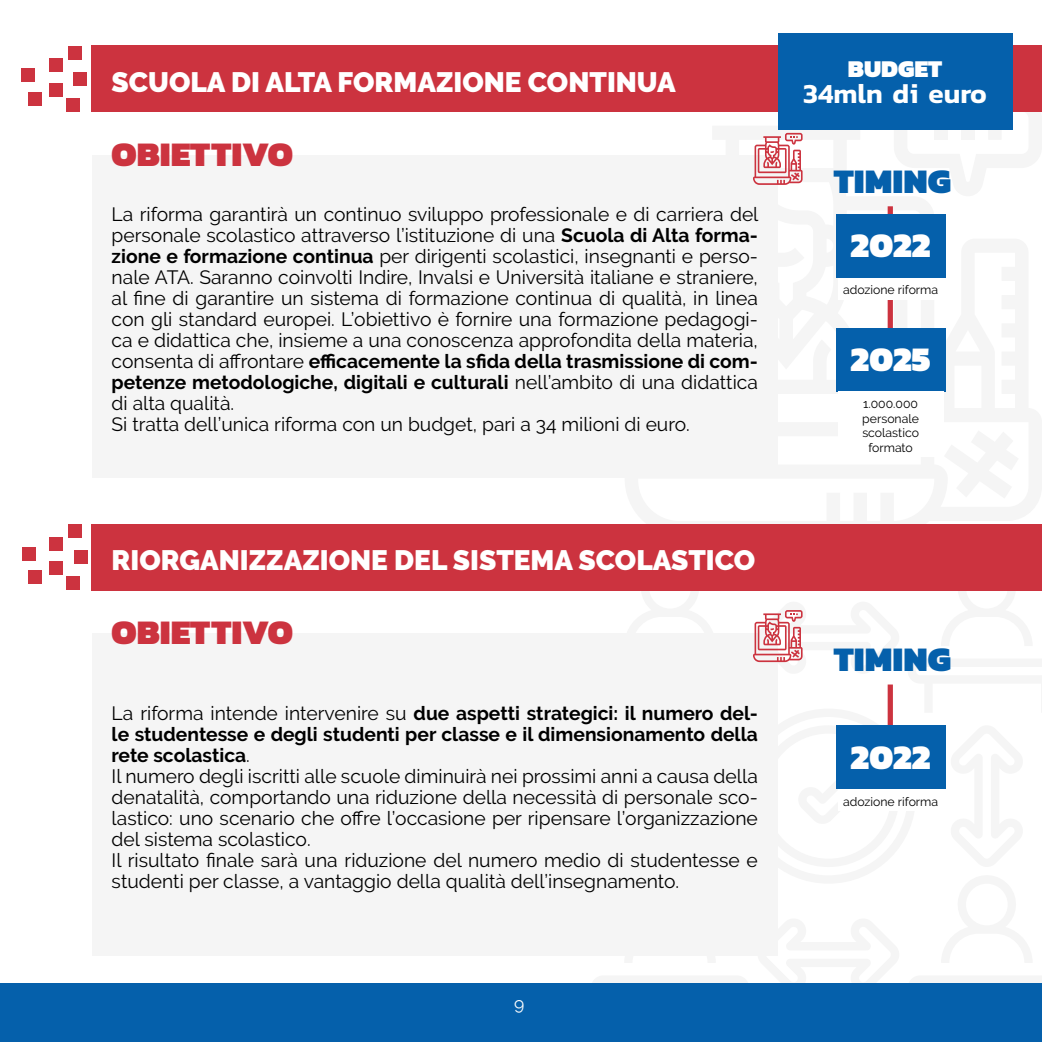
<style>
.page{position:relative;width:1042px;height:1042px;background:#fff}
.page>*{position:absolute;margin:0;border:0;box-sizing:border-box;transform-origin:0 0}
.t1{font:900 35px "Kanit";color:#cc333f}
.t2{font:900 35px "Kanit";color:#0560ab}
.t3{font:900 35px "Kanit";color:#fff}
.t4{font:900 28px "Raleway";color:#fff}
.t5{font:600 28px "Kanit";color:#fff}
.t6{font:900 24.5px "Kanit";color:#fff}
.t7{font:19.25px/21px "Raleway";color:#000}
.t8{font:17.5px "Raleway";color:#fff}
.t9{font:12.25px/14.7px "Raleway";color:#000;text-align:center}
.s1{font-weight:700}
</style>
<div class="page">
<div style="left:887px;top:206px;width:6px;height:231px;background:#cc333f"></div>
<div style="left:92px;top:155px;width:686px;height:323px;background:#f5f5f5"></div>
<div style="left:92px;top:634px;width:686px;height:322px;background:#f5f5f5"></div>
<div style="left:92px;top:46px;width:950px;height:66px;background:#cc333f"></div>
<div style="left:92px;top:524px;width:950px;height:66px;background:#cc333f"></div>
<div style="left:836px;top:214px;width:109px;height:64px;background:#0560ab"></div>
<div style="left:836px;top:328px;width:109px;height:63px;background:#0560ab"></div>
<div style="left:838px;top:278px;width:105px;height:21px;background:#fff"></div>
<div style="left:838px;top:391px;width:105px;height:66px;background:#fff"></div>
<div style="left:778px;top:34px;width:234px;height:96px;background:#0560ab"></div>
<svg style="left:753px;top:133px;width:49px;height:52px"></svg>
<svg style="left:591px;top:590px;width:451px;height:199px"></svg>
<div style="left:66px;top:98px;width:14px;height:14px;background:#cc333f"></div>
<div style="left:73px;top:72px;width:14px;height:14px;background:#cc333f"></div>
<div style="left:68px;top:46px;width:13px;height:14px;background:#cc333f"></div>
<div style="left:49px;top:59px;width:13px;height:13px;background:#cc333f"></div>
<div style="left:28px;top:92px;width:14px;height:14px;background:#cc333f"></div>
<div style="left:21px;top:68px;width:14px;height:14px;background:#cc333f"></div>
<div style="left:49px;top:83px;width:13px;height:14px;background:#cc333f"></div>
<div style="left:66px;top:576px;width:14px;height:14px;background:#cc333f"></div>
<div style="left:74px;top:550px;width:13px;height:14px;background:#cc333f"></div>
<div style="left:68px;top:524px;width:14px;height:14px;background:#cc333f"></div>
<div style="left:49px;top:537px;width:14px;height:13px;background:#cc333f"></div>
<div style="left:29px;top:570px;width:13px;height:14px;background:#cc333f"></div>
<div style="left:22px;top:547px;width:13px;height:13px;background:#cc333f"></div>
<div style="left:49px;top:561px;width:14px;height:14px;background:#cc333f"></div>
<div style="left:0;top:983px;width:1042px;height:59px;background:#0560ab"></div>
<h2 class="t4" style="left:112px;top:66px;width:565px">SCUOLA DI ALTA FORMAZIONE CONTINUA</h2>
<h1 class="t1" style="left:112px;top:125px;width:183px">OBIETTIVO</h1>
<p class="t7" style="left:112px;top:203px;width:648px">La riforma garantirà un continuo sviluppo professionale e di carriera del personale scolastico attraverso l’istituzione di una <span class="s1">Scuola di Alta forma&shy;zione e formazione continua</span> per dirigenti scolastici, insegnanti e perso&shy;nale ATA. Saranno coinvolti Indire, Invalsi e Università italiane e straniere, al fine di garantire un sistema di formazione continua di qualità, in linea con gli standard europei. L’obiettivo è fornire una formazione pedagogi&shy;ca e didattica che, insieme a una conoscenza approfondita della materia, consenta di affrontare <span class="s1">efficacemente la sfida della trasmissione di com&shy;petenze metodologiche, digitali e culturali</span> nell’ambito di una didattica di alta qualità.<br>Si tratta dell’unica riforma con un budget, pari a 34 milioni di euro.</p>
<h2 class="t4" style="left:112px;top:544px;width:645px">RIORGANIZZAZIONE DEL SISTEMA SCOLASTICO</h2>
<h1 class="t1" style="left:112px;top:603px;width:183px">OBIETTIVO</h1>
<p class="t7" style="left:112px;top:702px;width:648px">La riforma intende intervenire su <span class="s1">due aspetti strategici: il numero del&shy;le studentesse e degli studenti per classe e il dimensionamento della rete scolastica</span>.<br>Il numero degli iscritti alle scuole diminuirà nei prossimi anni a causa della denatalità, comportando una riduzione della necessità di personale sco&shy;lastico: uno scenario che offre l’occasione per ripensare l’organizzazione del sistema scolastico.<br>Il risultato finale sarà una riduzione del numero medio di studentesse e studenti per classe, a vantaggio della qualità dell’insegnamento.</p>
<p class="t8" style="left:514px;top:993px;width:12px">9</p>
<p class="t6" style="left:848px;top:48px;width:96px">BUDGET</p>
<h2 class="t5" style="left:803px;top:72px;width:185px">34mln di euro</h2>
<h1 class="t2" style="left:834px;top:152px;width:119px">TIMING</h1>
<h1 class="t3" style="left:850px;top:216px;width:81px">2022</h1>
<p class="t9" style="left:843px;top:283px;width:97px">adozione riforma</p>
<h1 class="t3" style="left:850px;top:330px;width:81px">2025</h1>
<p class="t9" style="left:862px;top:396px;width:58px">1.000.000 personale scolastico formato</p>
<h1 class="t2" style="left:834px;top:630px;width:119px">TIMING</h1>
<h1 class="t3" style="left:850px;top:727px;width:81px">2022</h1>
<p class="t9" style="left:843px;top:794px;width:97px">adozione riforma</p>
</div>
